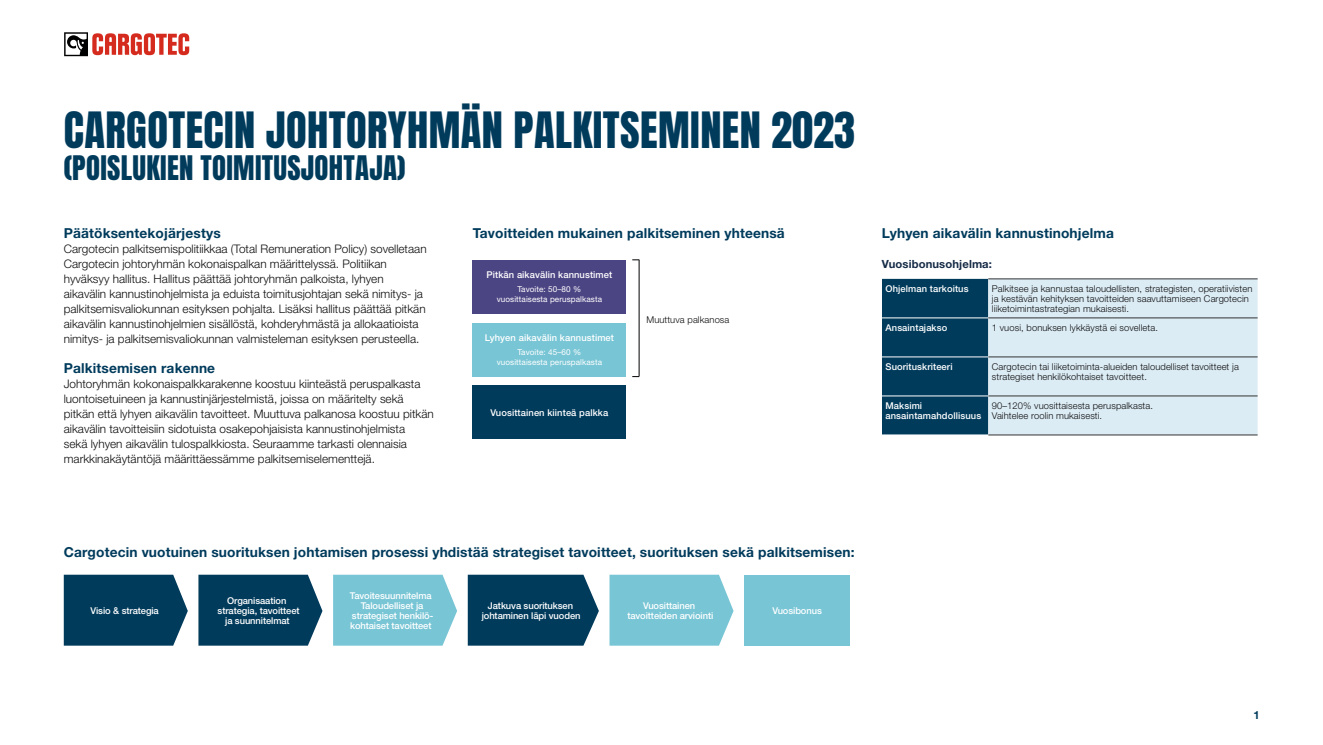
<style>
.page{position:relative;width:1323px;height:745px;background:#fff}
.page>*{position:absolute;margin:0;border:0;box-sizing:border-box;transform-origin:0 0}
.t1{font:42.5px "Anton";letter-spacing:.01em;color:#003b5c}
.t2{font:28.75px "Anton";letter-spacing:.01em;color:#003b5c}
.t3{font:700 13.75px "Helvetica Neue LT Std";letter-spacing:.01em;color:#003b5c}
.t4{font:300 11.75px/15px "Helvetica Neue LT Std";color:#0d0d0d}
.t5{font:700 11.25px "Helvetica Neue LT Std";letter-spacing:.01em;color:#152b46}
.t6{font:700 11.25px "Helvetica Neue LT Std";color:#003b5c}
.t7{font:300 9.38px/10px "Helvetica Neue LT Std";letter-spacing:.01em;color:#0d0d0d}
.t8{font:500 9.38px/10px "Helvetica Neue LT Std";letter-spacing:-.01em;color:#fff;text-align:center}
.t9{font:500 9.38px/10px "Helvetica Neue LT Std";letter-spacing:.01em;color:#fff}
.t10{font:8.12px/10px "Helvetica Neue LT Std";letter-spacing:.01em;color:#fff;text-align:center}
</style>
<div class="page">
<div style="left:882px;top:279px;width:106px;height:155px;background:#003b5c"></div>
<div style="left:988px;top:279px;width:269px;height:155px;background:#dcecf5"></div>
<hr style="left:882px;top:317px;width:106px;height:1px;background:#fff">
<hr style="left:988px;top:356px;width:269px;height:1px;background:#333">
<hr style="left:988px;top:395px;width:269px;height:1px;background:#333">
<hr style="left:988px;top:434px;width:269px;height:1px;background:#333">
<hr style="left:882px;top:356px;width:106px;height:1px;background:#fff">
<hr style="left:988px;top:278px;width:269px;height:1px;background:#333">
<hr style="left:988px;top:317px;width:269px;height:1px;background:#333">
<hr style="left:882px;top:395px;width:106px;height:1px;background:#fff">
<svg style="left:64px;top:574px;width:124px;height:71px;background:#104766"></svg>
<svg style="left:198px;top:574px;width:124px;height:71px;background:#114866"></svg>
<svg style="left:468px;top:574px;width:131px;height:71px;background:#114867"></svg>
<svg style="left:609px;top:574px;width:124px;height:71px;background:#80c8d7"></svg>
<svg style="left:333px;top:574px;width:124px;height:71px;background:#7fc8d7"></svg>
<div style="left:744px;top:574px;width:106px;height:71px;background:#77c5d5"></div>
<div style="left:473px;top:260px;width:153px;height:53px;background:#4c4584"></div>
<div style="left:473px;top:323px;width:153px;height:53px;background:#77c5d5"></div>
<div style="left:473px;top:385px;width:153px;height:53px;background:#003b5c"></div>
<hr style="left:639px;top:259px;width:1px;height:117px;background:#000">
<svg style="left:64px;top:32px;width:125px;height:24px"></svg>
<h1 class="t1" style="left:64px;top:108px;width:793px">CARGOTECIN JOHTORYHMÄN PALKITSEMINEN 2023</h1>
<h2 class="t2" style="left:64px;top:154px;width:343px">(POISLUKIEN TOIMITUSJOHTAJA)</h2>
<p class="t3" style="left:64px;top:224px;width:158px">Päätöksentekojärjestys</p>
<p class="t4" style="left:64px;top:241px;width:364px">Cargotecin palkitsemispolitiikkaa (Total Remuneration Policy) sovelletaan Cargotecin johtoryhmän kokonaispalkan määrittelyssä. Politiikan hyväksyy hallitus. Hallitus päättää johtoryhmän palkoista, lyhyen aikavälin kannustinohjelmista ja eduista toimitusjohtajan sekä nimitys- ja palkitsemisvaliokunnan esityksen pohjalta. Lisäksi hallitus päättää pitkän aikavälin kannustinohjelmien sisällöstä, kohderyhmästä ja allokaatioista nimitys- ja palkitsemisvaliokunnan valmisteleman esityksen perusteella.</p>
<p class="t3" style="left:64px;top:359px;width:153px">Palkitsemisen rakenne</p>
<p class="t4" style="left:64px;top:376px;width:371px">Johtoryhmän kokonaispalkkarakenne koostuu kiinteästä peruspalkasta luontoisetuineen ja kannustinjärjestelmistä, joissa on määritelty sekä pitkän että lyhyen aikavälin tavoitteet. Muuttuva palkanosa koostuu pitkän aikavälin tavoitteisiin sidotuista osakepohjaisista kannustinohjelmista<br>sekä lyhyen aikavälin tulospalkkiosta. Seuraamme tarkasti olennaisia markkinakäytäntöjä määrittäessämme palkitsemiselementtejä.</p>
<p class="t3" style="left:473px;top:224px;width:313px">Tavoitteiden mukainen palkitseminen yhteensä</p>
<p class="t3" style="left:882px;top:224px;width:234px">Lyhyen aikavälin kannustinohjelma</p>
<p class="t5" style="left:882px;top:257px;width:112px">Vuosibonusohjelma:</p>
<p class="t9" style="left:885px;top:283px;width:85px">Ohjelman tarkoitus</p>
<p class="t7" style="left:992px;top:283px;width:262px">Palkitsee ja kannustaa taloudellisten, strategisten, operatiivisten ja kestävän kehityksen tavoitteiden saavuttamiseen Cargotecin liiketoimintastrategian mukaisesti.</p>
<p class="t9" style="left:885px;top:322px;width:63px">Ansaintajakso</p>
<p class="t7" style="left:992px;top:322px;width:168px">1 vuosi, bonuksen lykkäystä ei sovelleta.</p>
<p class="t9" style="left:885px;top:361px;width:69px">Suorituskriteeri</p>
<p class="t7" style="left:992px;top:361px;width:249px">Cargotecin tai liiketoiminta-alueiden taloudelliset tavoitteet ja strategiset henkilökohtaiset tavoitteet.</p>
<p class="t9" style="left:885px;top:400px;width:97px">Maksimi ansaintamahdollisuus</p>
<p class="t7" style="left:992px;top:400px;width:163px">90–120% vuosittaisesta peruspalkasta.<br>Vaihtelee roolin mukaisesti.</p>
<p class="t9" style="left:486px;top:270px;width:127px">Pitkän aikavälin kannustimet</p>
<p class="t10" style="left:497px;top:284px;width:107px">Tavoite: 50–80 % vuosittaisesta peruspalkasta</p>
<p class="t9" style="left:485px;top:332px;width:131px">Lyhyen aikavälin kannustimet</p>
<p class="t10" style="left:497px;top:346px;width:107px">Tavoite: 45–60 % vuosittaisesta peruspalkasta</p>
<p class="t7" style="left:646px;top:314px;width:85px">Muuttuva palkanosa</p>
<p class="t9" style="left:490px;top:407px;width:119px">Vuosittainen kiinteä palkka</p>
<p class="t3" style="left:64px;top:543px;width:792px">Cargotecin vuotuinen suorituksen johtamisen prosessi yhdistää strategiset tavoitteet, suorituksen sekä palkitsemisen:</p>
<p class="t8" style="left:350px;top:589px;width:85px">Tavoitesuunnitelma<br>Taloudelliset ja strategiset henkilö&shy;kohtaiset tavoitteet</p>
<p class="t8" style="left:90px;top:604px;width:70px">Visio &amp; strategia</p>
<p class="t8" style="left:218px;top:594px;width:84px">Organisaation strategia, tavoitteet ja suunnitelmat</p>
<p class="t8" style="left:482px;top:599px;width:100px">Jatkuva suorituksen johtaminen läpi vuoden</p>
<p class="t8" style="left:627px;top:599px;width:87px">Vuosittainen tavoitteiden arviointi</p>
<p class="t8" style="left:772px;top:604px;width:51px">Vuosibonus</p>
<p class="t6" style="left:1253px;top:707px;width:8px">1</p>
</div>
